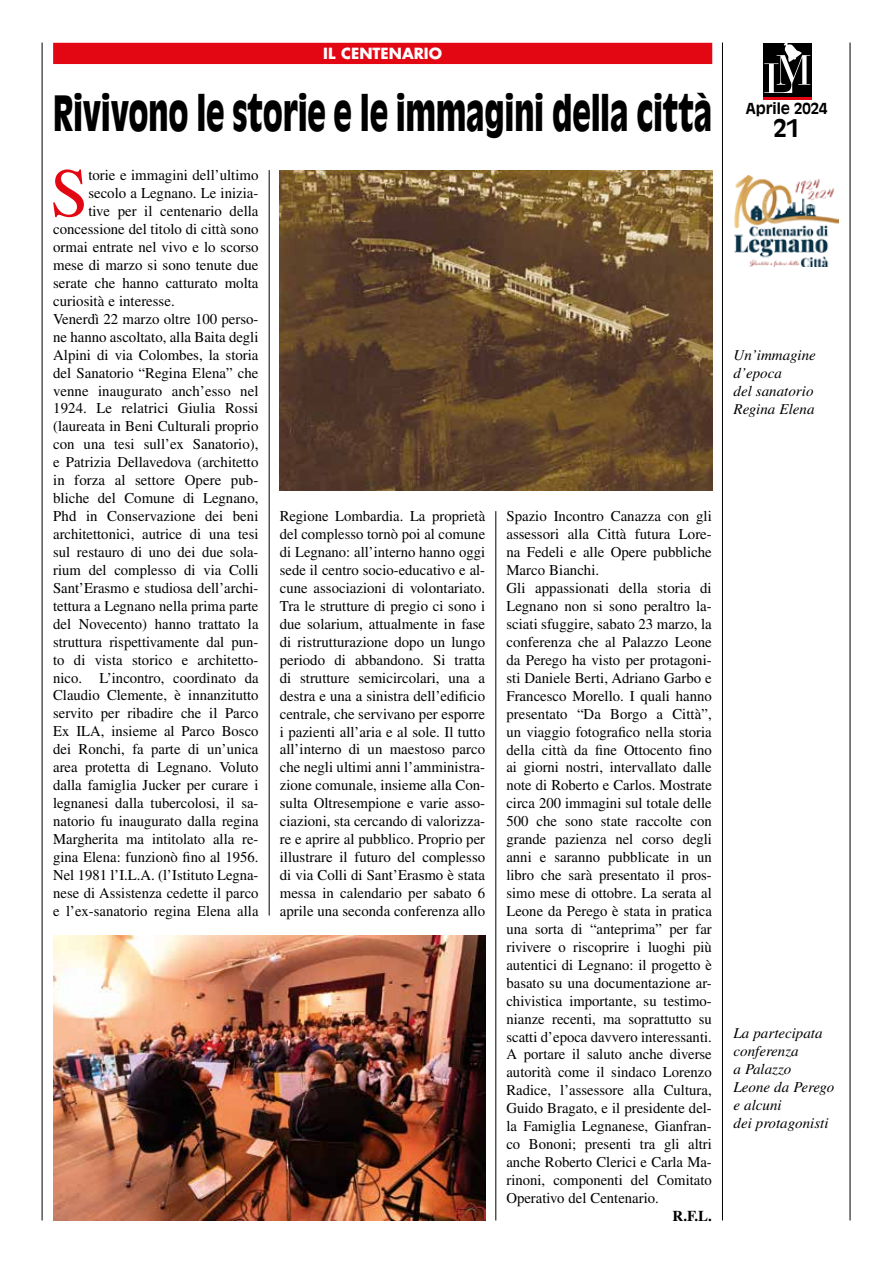
<style>
.page{position:relative;width:893px;height:1263px;background:#fff}
.page>*{position:absolute;margin:0;border:0;box-sizing:border-box;transform-origin:0 0}
.t1{font:69.15px "Times LT Std";color:#e30613}
.t2{font:900 48px "Antique Olive Std";letter-spacing:-.005em;color:#000;scale:.63 1}
.t3{font:700 24px "Antique Olive Std";color:#000}
.t4{font:15px/18px "Times LT Std";color:#000;text-align:justify}
.t5{font:italic 15px/18px "Times LT Std";color:#000}
.t6{font:700 15px "Futura Std";color:#fff}
.t7{font:700 15px "Antique Olive Std";color:#000}
.t8{font:700 15px "Times LT Std";color:#000}
</style>
<div class="page">
<div style="left:763px;top:44px;width:48px;height:54px;background:#000"></div>
<hr style="left:763px;top:98px;width:48px;height:2px;background:#e30613">
<svg style="left:764px;top:43px;width:46px;height:50px"></svg>
<hr style="left:722px;top:43px;width:1px;height:1177px;background:#000">
<hr style="left:850px;top:43px;width:1px;height:1177px;background:#000">
<hr style="left:42px;top:43px;width:1px;height:1177px;background:#000">
<div style="left:53px;top:43px;width:659px;height:21px;background:#e30613"></div>
<hr style="left:269px;top:170px;width:1px;height:745px;background:#000">
<hr style="left:495px;top:511px;width:1px;height:709px;background:#000">
<img style="left:280px;top:170px;width:432px;height:321px">
<img style="left:53px;top:935px;width:432px;height:285px">
<img style="left:734px;top:176px;width:104px;height:91px">
<p class="t6" style="left:323px;top:43px;width:120px">IL CENTENARIO</p>
<h2 class="t2" style="left:53px;top:84px;width:1048px">Rivivono le storie e le immagini della città</h2>
<h1 class="t1" style="left:50px;top:154px;width:40px">S</h1>
<p class="t4" style="left:88px;top:166px;width:172px">torie e immagini dell’ultimo</p>
<p class="t4" style="left:88px;top:184px;width:172px">secolo a Legnano. Le inizia-</p>
<p class="t4" style="left:88px;top:202px;width:172px">tive per il centenario della</p>
<p class="t4" style="left:53px;top:220px;width:207px">concessione del titolo di città sono</p>
<p class="t4" style="left:53px;top:238px;width:207px">ormai entrate nel vivo e lo scorso</p>
<p class="t4" style="left:53px;top:256px;width:207px">mese di marzo si sono tenute due</p>
<p class="t4" style="left:53px;top:274px;width:207px">serate che hanno catturato molta</p>
<p class="t4" style="left:53px;top:292px;width:123px">curiosità e interesse.</p>
<p class="t4" style="left:53px;top:310px;width:207px">Venerdì 22 marzo oltre 100 perso-</p>
<p class="t4" style="left:53px;top:328px;width:207px">ne hanno ascoltato, alla Baita degli</p>
<p class="t4" style="left:53px;top:346px;width:207px">Alpini di via Colombes, la storia</p>
<p class="t4" style="left:53px;top:363px;width:207px">del Sanatorio “Regina Elena” che</p>
<p class="t4" style="left:53px;top:381px;width:207px">venne inaugurato anch’esso nel</p>
<p class="t4" style="left:53px;top:399px;width:207px">1924. Le relatrici Giulia Rossi</p>
<p class="t4" style="left:53px;top:417px;width:207px">(laureata in Beni Culturali proprio</p>
<p class="t4" style="left:53px;top:435px;width:207px">con una tesi sull’ex Sanatorio),</p>
<p class="t4" style="left:53px;top:453px;width:207px">e Patrizia Dellavedova (architetto</p>
<p class="t4" style="left:53px;top:471px;width:207px">in forza al settore Opere pub-</p>
<p class="t4" style="left:53px;top:489px;width:207px">bliche del Comune di Legnano,</p>
<p class="t4" style="left:53px;top:507px;width:207px">Phd in Conservazione dei beni</p>
<p class="t4" style="left:53px;top:525px;width:207px">architettonici, autrice di una tesi</p>
<p class="t4" style="left:53px;top:543px;width:207px">sul restauro di uno dei due sola-</p>
<p class="t4" style="left:53px;top:561px;width:207px">rium del complesso di via Colli</p>
<p class="t4" style="left:53px;top:579px;width:207px">Sant’Erasmo e studiosa dell’archi-</p>
<p class="t4" style="left:53px;top:597px;width:207px">tettura a Legnano nella prima parte</p>
<p class="t4" style="left:53px;top:615px;width:207px">del Novecento) hanno trattato la</p>
<p class="t4" style="left:53px;top:632px;width:207px">struttura rispettivamente dal pun-</p>
<p class="t4" style="left:53px;top:650px;width:207px">to di vista storico e architetto-</p>
<p class="t4" style="left:53px;top:668px;width:207px">nico. L’incontro, coordinato da</p>
<p class="t4" style="left:53px;top:686px;width:207px">Claudio Clemente, è innanzitutto</p>
<p class="t4" style="left:53px;top:704px;width:207px">servito per ribadire che il Parco</p>
<p class="t4" style="left:53px;top:722px;width:207px">Ex ILA, insieme al Parco Bosco</p>
<p class="t4" style="left:53px;top:740px;width:207px">dei Ronchi, fa parte di un’unica</p>
<p class="t4" style="left:53px;top:758px;width:207px">area protetta di Legnano. Voluto</p>
<p class="t4" style="left:53px;top:776px;width:207px">dalla famiglia Jucker per curare i</p>
<p class="t4" style="left:53px;top:794px;width:207px">legnanesi dalla tubercolosi, il sa-</p>
<p class="t4" style="left:53px;top:812px;width:207px">natorio fu inaugurato dalla regina</p>
<p class="t4" style="left:53px;top:830px;width:207px">Margherita ma intitolato alla re-</p>
<p class="t4" style="left:53px;top:848px;width:207px">gina Elena: funzionò fino al 1956.</p>
<p class="t4" style="left:53px;top:866px;width:207px">Nel 1981 l’I.L.A. (l’Istituto Legna-</p>
<p class="t4" style="left:53px;top:884px;width:207px">nese di Assistenza cedette il parco</p>
<p class="t4" style="left:53px;top:901px;width:207px">e l’ex-sanatorio regina Elena alla</p>
<p class="t4" style="left:280px;top:507px;width:207px">Regione Lombardia. La proprietà del complesso tornò poi al comune di Legnano: all’interno hanno oggi sede il centro socio-educativo e al&shy;cune associazioni di volontariato.<br>Tra le strutture di pregio ci sono i due solarium, attualmente in fase di ristrutturazione dopo un lungo periodo di abbandono. Si tratta di strutture semicircolari, una a destra e una a sinistra dell’edificio centrale, che servivano per esporre i pazienti all’aria e al sole. Il tutto all’interno di un maestoso parco che negli ultimi anni l’amministra&shy;zione comunale, insieme alla Con&shy;sulta Oltresempione e varie asso&shy;ciazioni, sta cercando di valorizza&shy;re e aprire al pubblico. Proprio per illustrare il futuro del complesso di via Colli di Sant’Erasmo è stata messa in calendario per sabato 6 aprile una seconda conferenza allo</p>
<p class="t4" style="left:506px;top:507px;width:207px;text-align:left">Spazio Incontro Canazza con gli assessori alla Città futura Lore&shy;na Fedeli e alle Opere pubbliche Marco Bianchi.<br>Gli appassionati della storia di Legnano non si sono peraltro la&shy;sciati sfuggire, sabato 23 marzo, la conferenza che al Palazzo Leone da Perego ha visto per protagoni&shy;sti Daniele Berti, Adriano Garbo e Francesco Morello. I quali hanno presentato “Da Borgo a Città”, un viaggio fotografico nella storia della città da fine Ottocento fino ai giorni nostri, intervallato dalle note di Roberto e Carlos. Mostrate circa 200 immagini sul totale delle 500 che sono state raccolte con grande pazienza nel corso degli anni e saranno pubblicate in un libro che sarà presentato il pros&shy;simo mese di ottobre. La serata al Leone da Perego è stata in pratica una sorta di “anteprima” per far rivivere o riscoprire i luoghi più autentici di Legnano: il progetto è basato su una documentazione ar&shy;chivistica importante, su testimo&shy;nianze recenti, ma soprattutto su scatti d’epoca davvero interessanti.<br>A portare il saluto anche diverse autorità come il sindaco Lorenzo Radice, l’assessore alla Cultura, Guido Bragato, e il presidente del&shy;la Famiglia Legnanese, Gianfran&shy;co Bononi; presenti tra gli altri anche Roberto Clerici e Carla Ma&shy;rinoni, componenti del Comitato Operativo del Centenario.</p>
<p class="t8" style="left:673px;top:1207px;width:41px">R.F.L.</p>
<p class="t7" style="left:746px;top:99px;width:83px">Aprile 2024</p>
<h3 class="t3" style="left:773px;top:113px;width:28px">21</h3>
<p class="t5" style="left:733px;top:346px;width:84px">Un’immagine d’epoca<br>del sanatorio<br>Regina Elena</p>
<p class="t5" style="left:733px;top:1024px;width:102px">La partecipata conferenza<br>a Palazzo<br>Leone da Perego e alcuni<br>dei protagonisti</p>
</div>
